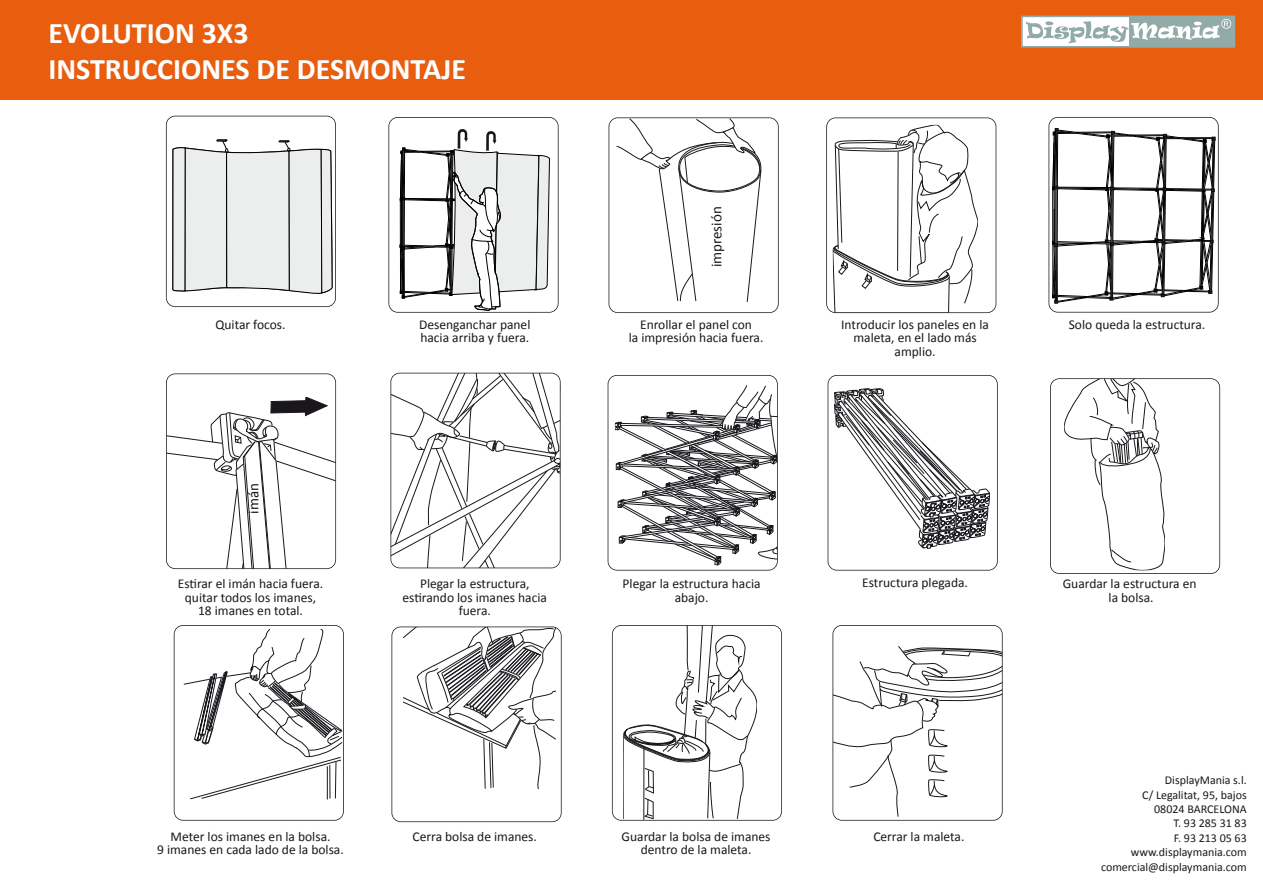
<style>
.page{position:relative;width:1263px;height:893px;background:#fff}
.page>*{position:absolute;margin:0;border:0;box-sizing:border-box;transform-origin:0 0}
.t1{font:700 30px/36px "Calibri";color:#fff}
.t2{font:15px "Calibri";color:#1a171c}
.t3{font:13.5px/13.5px "Calibri";color:#1a171c;text-align:center}
.t4{font:12px/14.4px "Calibri";color:#1a171c;text-align:right}
</style>
<div class="page">
<svg style="left:166px;top:116px;width:170px;height:191px"></svg>
<svg style="left:388px;top:117px;width:170px;height:196px"></svg>
<svg style="left:608px;top:117px;width:171px;height:196px"></svg>
<svg style="left:826px;top:117px;width:170px;height:196px"></svg>
<svg style="left:1048px;top:117px;width:171px;height:196px"></svg>
<svg style="left:166px;top:373px;width:170px;height:196px"></svg>
<svg style="left:390px;top:373px;width:171px;height:195px"></svg>
<svg style="left:608px;top:375px;width:170px;height:196px"></svg>
<svg style="left:828px;top:375px;width:170px;height:196px"></svg>
<svg style="left:1050px;top:378px;width:170px;height:196px"></svg>
<svg style="left:174px;top:625px;width:170px;height:196px"></svg>
<svg style="left:391px;top:626px;width:171px;height:196px"></svg>
<svg style="left:612px;top:625px;width:170px;height:196px"></svg>
<svg style="left:832px;top:625px;width:171px;height:196px"></svg>
<div style="left:0;top:0;width:1263px;height:99px;background:#e95d0f"></div>
<div style="left:1022px;top:16px;width:212px;height:31px;background:#fff"></div>
<div style="left:1021px;top:16px;width:214px;height:31px;border:2px solid #92aba9"></div>
<div style="left:1129px;top:16px;width:106px;height:31px;background:#92aba9"></div>
<svg style="left:1026px;top:19px;width:205px;height:24px"></svg>
<div style="left:708px;top:196px;width:19px;height:103px;background:#fff"></div>
<h1 class="t1" style="left:48px;top:14px;width:419px">EVOLUTION 3X3<br>INSTRUCCIONES DE DESMONTAJE</h1>
<p class="t2" style="left:707px;top:267px;width:62px;rotate:-90deg">impresión</p>
<p class="t3" style="left:215px;top:317px;width:72px">Quitar focos.</p>
<p class="t3" style="left:419px;top:317px;width:113px;text-align:left">Desenganchar panel hacia arriba y fuera.</p>
<p class="t3" style="left:629px;top:317px;width:136px">Enrollar el panel con<br>la impresión hacia fuera.</p>
<p class="t3" style="left:841px;top:317px;width:149px">Introducir los paneles en la maleta, en el lado más amplio.</p>
<p class="t2" style="left:244px;top:514px;width:32px;rotate:-90deg">imán</p>
<p class="t3" style="left:1069px;top:317px;width:138px">Solo queda la estructura.</p>
<p class="t3" style="left:178px;top:576px;width:147px">Estirar el imán hacia fuera. quitar todos los imanes,<br>18 imanes en total.</p>
<p class="t3" style="left:403px;top:576px;width:146px">Plegar la estructura, estirando los imanes hacia fuera.</p>
<p class="t3" style="left:623px;top:576px;width:139px">Plegar la estructura hacia abajo.</p>
<p class="t3" style="left:862px;top:575px;width:107px">Estructura plegada.</p>
<p class="t3" style="left:1063px;top:576px;width:135px">Guardar la estructura en la bolsa.</p>
<p class="t3" style="left:157px;top:829px;width:188px">Meter los imanes en la bolsa.<br>9 imanes en cada lado de la bolsa.</p>
<p class="t3" style="left:413px;top:829px;width:126px">Cerra bolsa de imanes.</p>
<p class="t3" style="left:622px;top:829px;width:150px">Guardar la bolsa de imanes dentro de la maleta.</p>
<p class="t3" style="left:873px;top:829px;width:93px">Cerrar la maleta.</p>
<p class="t4" style="left:1101px;top:772px;width:147px">DisplayMania s.l.<br>C/ Legalitat, 95, bajos<br>08024 BARCELONA<br>T. 93 285 31 83<br>F. 93 213 05 63 www.displaymania.com comercial@displaymania.com</p>
</div>
